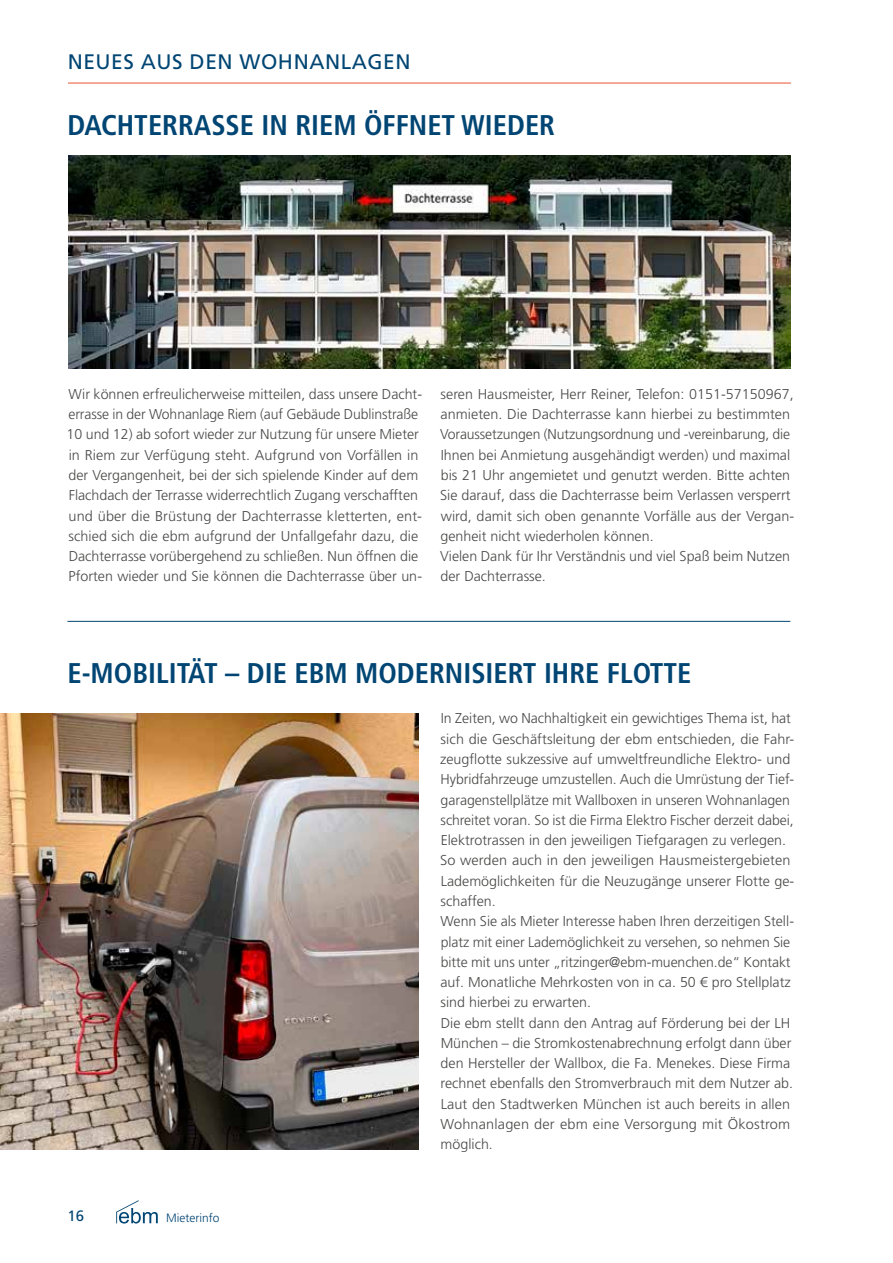
<style>
.page{position:relative;width:893px;height:1263px;background:#fff}
.page>*{position:absolute;margin:0;border:0;box-sizing:border-box;transform-origin:0 0}
.t1{font:700 condensed 28.5px "Frutiger LT Std";color:#004573}
.t2{font:21px "Frutiger LT Std";letter-spacing:.025em;color:#004573}
.t3{font:15px "Frutiger LT Std";color:#004573}
.t4{font:300 14.25px/20.2px "Frutiger LT Std";color:#494948}
.t5{font:300 12px "Frutiger LT Std";color:#004573}
</style>
<div class="page">
<hr style="left:68px;top:83px;width:723px;height:1px;background:#ea532e">
<svg style="left:116px;top:1200px;width:42px;height:23px"></svg>
<img style="left:68px;top:155px;width:723px;height:213px">
<img style="left:0;top:713px;width:419px;height:436px">
<hr style="left:67px;top:621px;width:723px;height:1px;background:#004573">
<h2 class="t2" style="left:68px;top:49px;width:344px">NEUES AUS DEN WOHNANLAGEN</h2>
<h1 class="t1" style="left:67px;top:108px;width:489px">DACHTERRASSE IN RIEM ÖFFNET WIEDER</h1>
<p class="t4" style="left:67px;top:384px;width:357px">Wir können erfreulicherweise mitteilen, dass unsere Dacht&shy;errasse in der Wohnanlage Riem (auf Gebäude Dublinstraße 10 und 12) ab sofort wieder zur Nutzung für unsere Mieter in Riem zur Verfügung steht. Aufgrund von Vorfällen in der Vergangenheit, bei der sich spielende Kinder auf dem Flachdach der Terrasse widerrechtlich Zugang verschafften und über die Brüstung der Dachterrasse kletterten, ent&shy;schied sich die ebm aufgrund der Unfallgefahr dazu, die Dachterrasse vorübergehend zu schließen. Nun öffnen die Pforten wieder und Sie können die Dachterrasse über un-</p>
<p class="t4" style="left:440px;top:384px;width:356px">seren Hausmeister, Herr Reiner, Telefon: 0151-57150967, anmieten. Die Dachterrasse kann hierbei zu bestimmten Voraussetzungen (Nutzungsordnung und -vereinbarung, die Ihnen bei Anmietung ausgehändigt werden) und maximal bis 21 Uhr angemietet und genutzt werden. Bitte achten Sie darauf, dass die Dachterrasse beim Verlassen versperrt wird, damit sich oben genannte Vorfälle aus der Vergan&shy;genheit nicht wiederholen können.<br>Vielen Dank für Ihr Verständnis und viel Spaß beim Nutzen der Dachterrasse.</p>
<h1 class="t1" style="left:67px;top:656px;width:626px">E-MOBILITÄT – DIE EBM MODERNISIERT IHRE FLOTTE</h1>
<p class="t3" style="left:67px;top:1207px;width:18px">16</p>
<p class="t5" style="left:166px;top:1210px;width:55px">Mieterinfo</p>
<p class="t4" style="left:440px;top:708px;width:356px">In Zeiten, wo Nachhaltigkeit ein gewichtiges Thema ist, hat sich die Geschäftsleitung der ebm entschieden, die Fahr&shy;zeugflotte sukzessive auf umweltfreundliche Elektro- und Hybridfahrzeuge umzustellen. Auch die Umrüstung der Tief&shy;garagenstellplätze mit Wallboxen in unseren Wohnanlagen schreitet voran. So ist die Firma Elektro Fischer derzeit dabei, Elektrotrassen in den jeweiligen Tiefgaragen zu verlegen.<br>So werden auch in den jeweiligen Hausmeistergebieten Lademöglichkeiten für die Neuzugänge unserer Flotte ge&shy;schaffen.<br>Wenn Sie als Mieter Interesse haben Ihren derzeitigen Stell&shy;platz mit einer Lademöglichkeit zu versehen, so nehmen Sie bitte mit uns unter „ritzinger@ebm-muenchen.de“ Kontakt auf. Monatliche Mehrkosten von in ca. 50 € pro Stellplatz sind hierbei zu erwarten.<br>Die ebm stellt dann den Antrag auf Förderung bei der LH München – die Stromkostenabrechnung erfolgt dann über den Hersteller der Wallbox, die Fa. Menekes. Diese Firma rechnet ebenfalls den Stromverbrauch mit dem Nutzer ab.<br>Laut den Stadtwerken München ist auch bereits in allen Wohnanlagen der ebm eine Versorgung mit Ökostrom möglich.</p>
</div>
